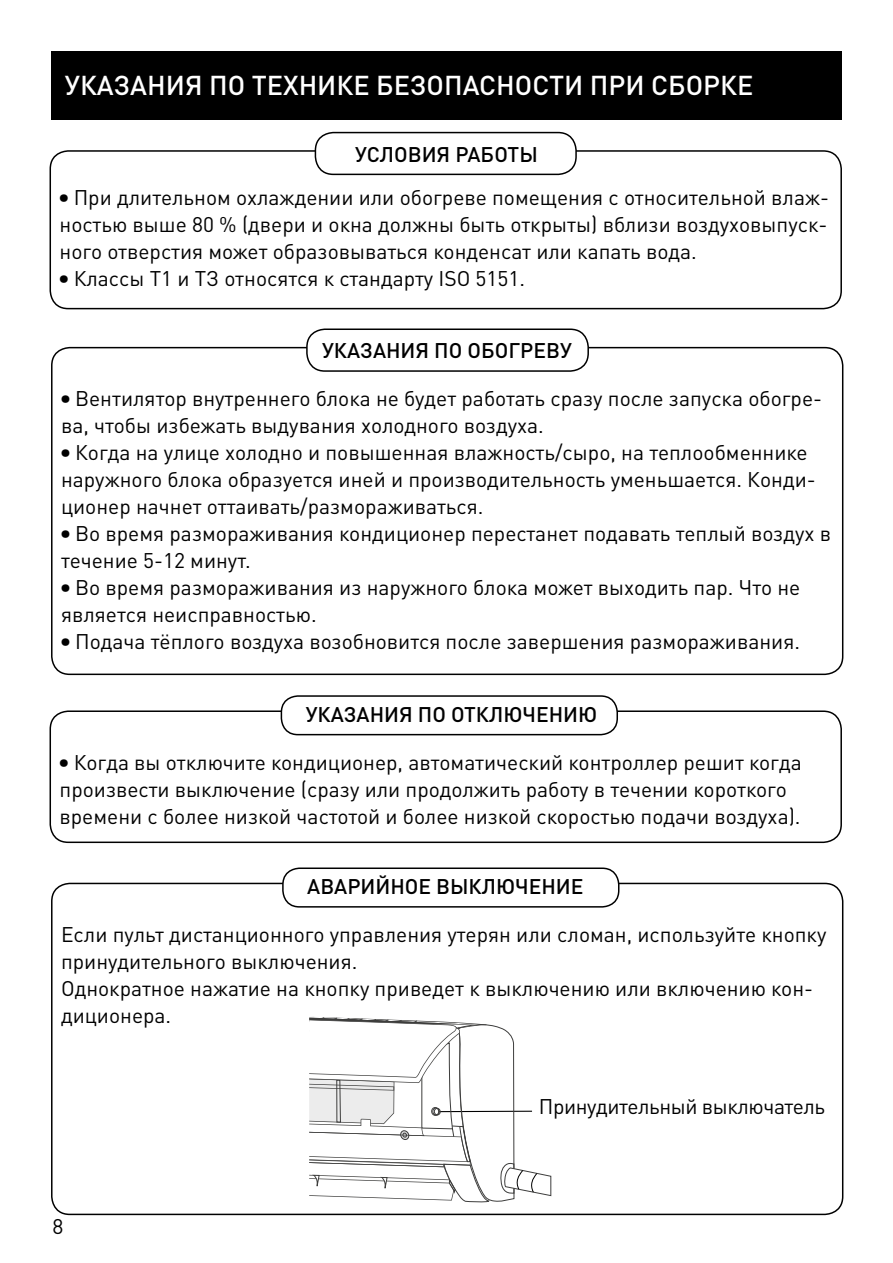
<style>
.page{position:relative;width:893px;height:1263px;background:#fff}
.page>*{position:absolute;margin:0;border:0;box-sizing:border-box;transform-origin:0 0}
.t1{font:500 27px "DIN Pro";color:#fff}
.t2{font:21px/27px "DIN Pro";color:#000}
.t3{font:500 21px "DIN Pro";color:#000}
.t4{font:21px "DIN Pro";letter-spacing:-.02em;color:#000}
.s1{font-family:"Druk Wide Cy";font-weight:500}
</style>
<div class="page">
<div style="left:51px;top:51px;width:791px;height:68px;background:#000"></div>
<div style="left:50px;top:150px;width:792px;height:159px;border:2px solid #000;border-radius:18px"></div>
<div style="left:315px;top:133px;width:261px;height:41px;background:#fff;border-radius:18px"></div>
<div style="left:315px;top:132px;width:262px;height:43px;border:2px solid #000;border-radius:18px"></div>
<div style="left:51px;top:347px;width:792px;height:328px;border:2px solid #000;border-radius:18px"></div>
<div style="left:307px;top:329px;width:281px;height:42px;background:#fff;border-radius:18px"></div>
<div style="left:306px;top:328px;width:283px;height:44px;border:2px solid #000;border-radius:18px"></div>
<div style="left:50px;top:710px;width:792px;height:133px;border:2px solid #000;border-radius:18px"></div>
<div style="left:281px;top:696px;width:336px;height:39px;background:#fff;border-radius:16px"></div>
<div style="left:281px;top:695px;width:337px;height:40px;border:2px solid #000;border-radius:16px"></div>
<div style="left:51px;top:883px;width:792px;height:332px;border:2px solid #000;border-radius:18px"></div>
<div style="left:283px;top:868px;width:336px;height:39px;background:#fff;border-radius:16px"></div>
<div style="left:282px;top:867px;width:337px;height:40px;border:2px solid #000;border-radius:16px"></div>
<svg style="left:309px;top:1017px;width:243px;height:185px"></svg>
<p class="t1" style="left:65px;top:67px;width:690px">УКАЗАНИЯ ПО ТЕХНИКЕ БЕЗОПАСНОСТИ ПРИ СБОРКЕ</p>
<p class="t3" style="left:355px;top:140px;width:184px">УСЛОВИЯ РАБОТЫ</p>
<p class="t2" style="left:60px;top:183px;width:771px;text-align:justify"><span class="s1">•</span> При длительном охлаждении или обогреве помещения с относительной влаж&shy;ностью выше 80 % (двери и окна должны быть открыты) вблизи воздуховыпуск&shy;ного отверстия может образовываться конденсат или капать вода.</p>
<p class="t2" style="left:60px;top:264px;width:467px"><span class="s1">•</span> Классы Т1 и ТЗ относятся к стандарту ISO 5151.</p>
<p class="t3" style="left:322px;top:336px;width:251px">УКАЗАНИЯ ПО ОБОГРЕВУ</p>
<p class="t2" style="left:61px;top:384px;width:762px"><span class="s1">•</span> Вентилятор внутреннего блока не будет работать сразу после запуска обогре&shy;ва, чтобы избежать выдувания холодного воздуха.</p>
<p class="t2" style="left:61px;top:438px;width:756px"><span class="s1">•</span> Когда на улице холодно и повышенная влажность/сыро, на теплообменнике наружного блока образуется иней и производительность уменьшается. Конди&shy;ционер начнет оттаивать/размораживаться.</p>
<p class="t2" style="left:61px;top:519px;width:771px"><span class="s1">•</span> Во время размораживания кондиционер перестанет подавать теплый воздух в течение 5-12 минут.</p>
<p class="t2" style="left:61px;top:573px;width:741px"><span class="s1">•</span> Во время размораживания из наружного блока может выходить пар. Что не является неисправностью.</p>
<p class="t2" style="left:61px;top:627px;width:741px"><span class="s1">•</span> Подача тёплого воздуха возобновится после завершения размораживания.</p>
<p class="t3" style="left:306px;top:700px;width:293px">УКАЗАНИЯ ПО ОТКЛЮЧЕНИЮ</p>
<p class="t2" style="left:60px;top:748px;width:744px"><span class="s1">•</span> Когда вы отключите кондиционер, автоматический контроллер решит когда произвести выключение (сразу или продолжить работу в течении короткого времени с более низкой частотой и более низкой скоростью подачи воздуха).</p>
<p class="t3" style="left:307px;top:872px;width:278px">АВАРИЙНОЕ ВЫКЛЮЧЕНИЕ</p>
<p class="t2" style="left:61px;top:920px;width:767px">Если пульт дистанционного управления утерян или сломан, используйте кнопку</p>
<p class="t2" style="left:61px;top:947px;width:298px">принудительного выключения.</p>
<p class="t2" style="left:61px;top:974px;width:754px">Однократное нажатие на кнопку приведет к выключению или включению кон&shy;диционера.</p>
<p class="t2" style="left:52px;top:1212px;width:12px">8</p>
<p class="t4" style="left:539px;top:1092px;width:288px">Принудительный выключатель</p>
</div>
